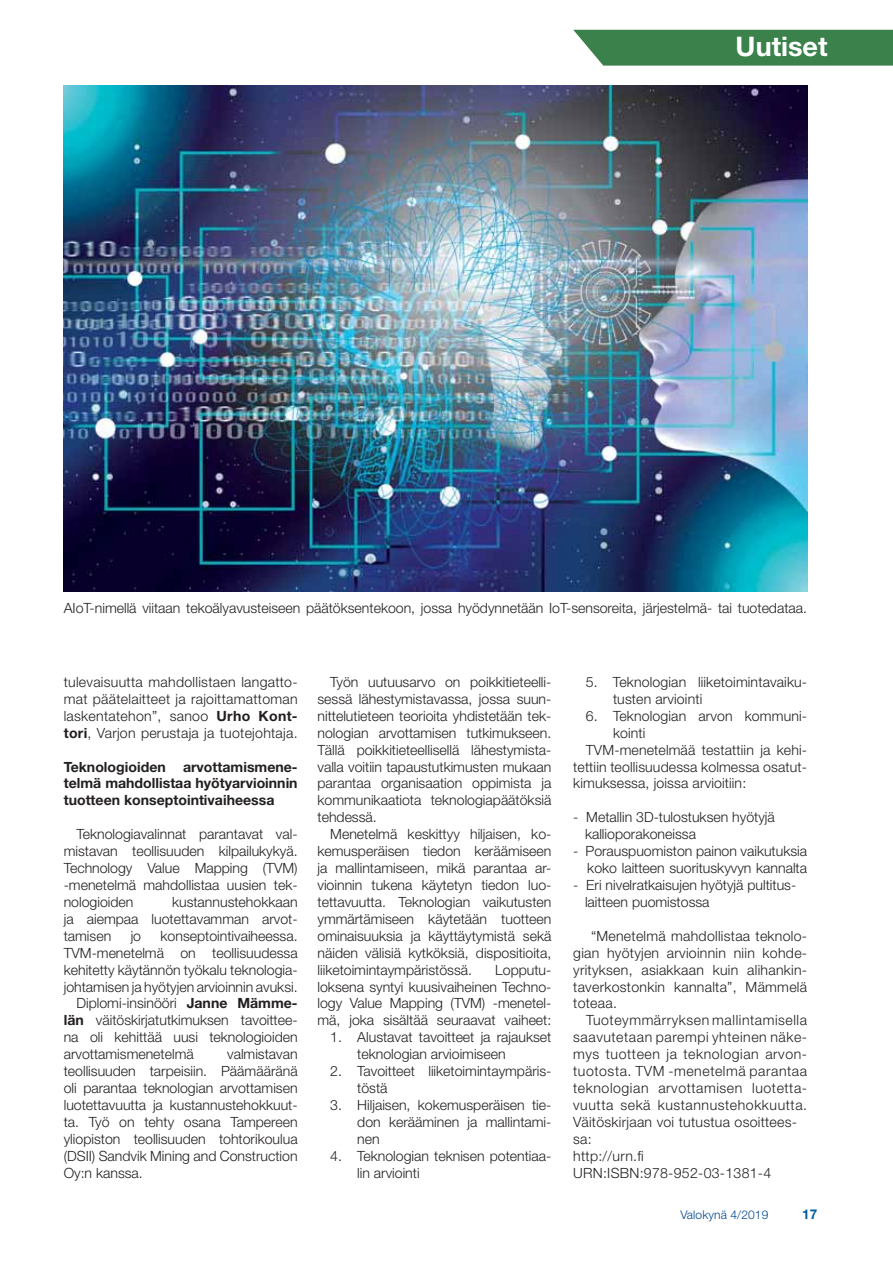
<style>
.page{position:relative;width:893px;height:1263px;background:#fff}
.page>*{position:absolute;margin:0;border:0;box-sizing:border-box;transform-origin:0 0}
.t1{font:700 27px "Helvetica Neue LT Std";color:#fff}
.t2{font:300 14.1px/17px "Helvetica Neue LT Std";color:#231f20;text-align:justify}
.t3{font:300 14.1px/17px "Helvetica Neue LT Std";letter-spacing:.04em;color:#231f20}
.t4{font:700 14.1px/17px "Helvetica Neue LT Std";color:#231f20;text-align:justify}
.t5{font:700 13.5px "Helvetica Neue LT Std";color:#005e9d}
.t6{font:300 12px "Helvetica Neue LT Std";letter-spacing:.01em;color:#00478d}
.s1{font-weight:700}
</style>
<div class="page">
<svg style="left:573px;top:30px;width:320px;height:36px;background:#458855"></svg>
<img style="left:64px;top:86px;width:743px;height:505px">
<h1 class="t1" style="left:736px;top:36px;width:93px">Uutiset</h1>
<p class="t2" style="left:64px;top:601px;width:745px">AIoT-nimellä viitaan tekoälyavusteiseen päätöksentekoon, jossa hyödynnetään IoT-sensoreita, järjestelmä- tai tuotedataa.</p>
<p class="t2" style="left:64px;top:675px;width:235px">tulevaisuutta mahdollistaen langatto&shy;mat päätelaitteet ja rajoittamattoman laskentatehon”, sanoo <span class="s1">Urho Kont&shy;tori</span>, Varjon perustaja ja tuotejohtaja.</p>
<p class="t4" style="left:64px;top:760px;width:235px">Teknologioiden arvottamismene&shy;telmä mahdollistaa hyötyarvioinnin tuotteen konseptointivaiheessa</p>
<p class="t2" style="left:64px;top:827px;width:235px;text-indent:13px">Teknologiavalinnat parantavat val&shy;mistavan teollisuuden kilpailukykyä.<br>Technology Value Mapping (TVM) -menetelmä mahdollistaa uusien tek&shy;nologioiden</p>
<p class="t2" style="left:64px;top:895px;width:235px;text-indent:108px">kustannustehokkaan ja aiempaa luotettavamman arvot&shy;tamisen</p>
<p class="t2" style="left:131px;top:929px;width:12px">jo</p>
<p class="t2" style="left:161px;top:929px;width:139px">konseptointivaiheessa.</p>
<p class="t2" style="left:64px;top:946px;width:235px">TVM-menetelmä on teollisuudessa</p>
<p class="t2" style="left:64px;top:963px;width:235px">kehitetty käytännön työkalu teknologia-</p>
<p class="t2" style="left:64px;top:980px;width:235px">johtamisen ja hyötyjen arvioinnin avuksi.</p>
<p class="t2" style="left:77px;top:997px;width:223px">Diplomi-insinööri <span class="s1">Janne Mämme-</span></p>
<p class="t2" style="left:64px;top:1013px;width:235px"><span class="s1">län</span> väitöskirjatutkimuksen tavoittee-</p>
<p class="t2" style="left:64px;top:1030px;width:235px">na oli kehittää uusi teknologioiden</p>
<p class="t2" style="left:64px;top:1047px;width:132px">arvottamismenetelmä</p>
<p class="t2" style="left:64px;top:1047px;width:235px;text-indent:163px">valmistavan teollisuuden tarpeisiin. Päämääränä oli parantaa teknologian arvottamisen luotettavuutta ja kustannustehokkuut&shy;ta. Työ on tehty osana Tampereen yliopiston teollisuuden tohtorikoulua (DSII) Sandvik Mining and Construction Oy:n kanssa.</p>
<p class="t2" style="left:317px;top:675px;width:235px;text-indent:13px">Työn uutuusarvo on poikkitieteelli&shy;sessä lähestymistavassa, jossa suun&shy;nittelutieteen teorioita yhdistetään tek&shy;nologian arvottamisen tutkimukseen.<br>Tällä poikkitieteellisellä lähestymista&shy;valla voitiin tapaustutkimusten mukaan parantaa organisaation oppimista ja kommunikaatiota teknologiapäätöksiä tehdessä.</p>
<p class="t2" style="left:317px;top:827px;width:235px;text-indent:13px">Menetelmä keskittyy hiljaisen, ko&shy;kemusperäisen tiedon keräämiseen ja mallintamiseen, mikä parantaa ar&shy;vioinnin tukena käytetyn tiedon luo&shy;tettavuutta. Teknologian vaikutusten ymmärtämiseen käytetään tuotteen ominaisuuksia ja käyttäytymistä sekä näiden välisiä kytköksiä, dispositioita, liiketoimintaympäristössä.</p>
<p class="t2" style="left:317px;top:963px;width:235px;text-indent:178px">Lopputu&shy;loksena syntyi kuusivaiheinen Techno&shy;logy Value Mapping (TVM) -menetel&shy;mä, joka sisältää seuraavat vaiheet:</p>
<p class="t2" style="left:357px;top:1030px;width:196px;text-indent:-27px">1. Alustavat tavoitteet ja rajaukset teknologian arvioimiseen</p>
<p class="t2" style="left:357px;top:1064px;width:196px;text-indent:-27px">2. Tavoitteet liiketoimintaympäris&shy;töstä</p>
<p class="t2" style="left:357px;top:1098px;width:196px;text-indent:-27px">3. Hiljaisen, kokemusperäisen tie&shy;don kerääminen ja mallintami&shy;nen</p>
<p class="t2" style="left:357px;top:1149px;width:196px;text-indent:-27px">4. Teknologian teknisen potentiaa&shy;lin arviointi</p>
<p class="t2" style="left:613px;top:675px;width:196px;text-indent:-27px">5. Teknologian liiketoimintavaiku&shy;tusten arviointi</p>
<p class="t2" style="left:586px;top:709px;width:223px">6. Teknologian arvon kommuni-</p>
<p class="t2" style="left:613px;top:726px;width:34px">kointi</p>
<p class="t2" style="left:586px;top:743px;width:223px">TVM-menetelmää testattiin ja kehi-</p>
<p class="t2" style="left:573px;top:760px;width:235px">tettiin teollisuudessa kolmessa osatut-</p>
<p class="t2" style="left:573px;top:777px;width:175px">kimuksessa, joissa arvioitiin:</p>
<p class="t2" style="left:585px;top:810px;width:191px;text-indent:-12px">- Metallin 3D-tulostuksen hyötyjä kallioporakoneissa</p>
<p class="t2" style="left:573px;top:844px;width:235px;text-align:right">- Porauspuomiston painon vaikutuksia koko laitteen suorituskyvyn kannalta</p>
<p class="t2" style="left:585px;top:878px;width:213px;text-indent:-12px">- Eri nivelratkaisujen hyötyjä pultitus&shy;laitteen puomistossa</p>
<p class="t2" style="left:573px;top:929px;width:235px;text-indent:18px">“Menetelmä mahdollistaa teknolo&shy;gian hyötyjen arvioinnin niin kohde&shy;yrityksen, asiakkaan kuin alihankin&shy;taverkostonkin kannalta”, Mämmelä toteaa.</p>
<p class="t3" style="left:573px;top:1013px;width:235px;text-indent:13px">Tuoteymmärryksen mallintamisella saavutetaan parempi yhteinen näke&shy;mys tuotteen ja teknologian arvon&shy;tuotosta. TVM -menetelmä parantaa teknologian arvottamisen luotetta&shy;vuutta sekä kustannustehokkuutta.<br>Väitöskirjaan voi tutustua osoittees&shy;sa:<br>http://urn.fi<br>URN:ISBN:978-952-03-1381-4</p>
<p class="t6" style="left:680px;top:1210px;width:90px">Valokynä 4/2019</p>
<p class="t5" style="left:802px;top:1209px;width:17px">17</p>
</div>
